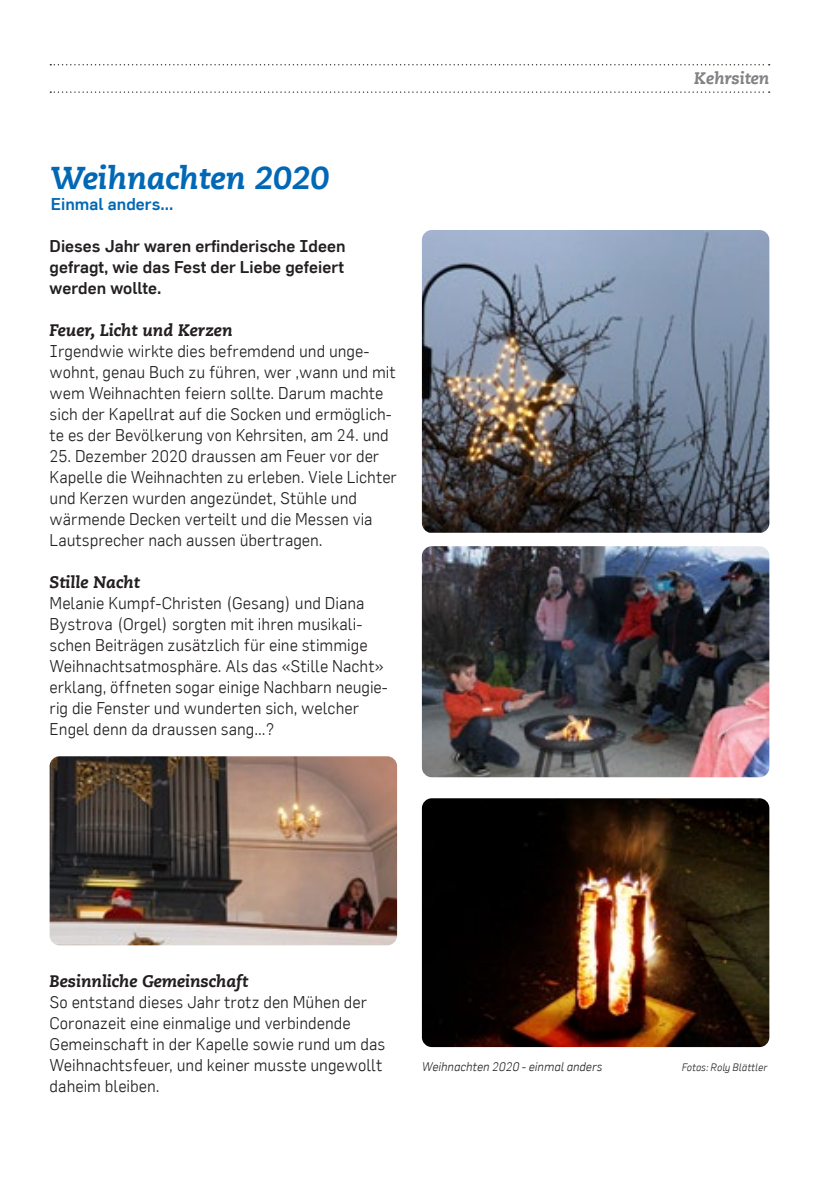
<style>
.page{position:relative;width:819px;height:1191px;background:#fff}
.page>*{position:absolute;margin:0;border:0;box-sizing:border-box;transform-origin:0 0}
.t1{font:italic 800 31.5px "Caecilia LT";color:#0168b5}
.t2{font:300 16.62px/21px "Flama";color:#231f20}
.t3{font:500 16.62px/21px "Flama";color:#231f20;text-align:justify}
.t4{font:italic 800 16.62px "Caecilia LT";color:#231f20}
.t5{font:500 16.62px "Flama";color:#0168b5}
.t6{font:italic 800 16.62px "Caecilia LT";color:#808285}
.t7{font:italic 300 12.25px "Flama";color:#231f20}
.t8{font:italic 300 10.5px "Flama";color:#231f20}
</style>
<div class="page">
<svg style="left:50px;top:64px;width:719px;height:1px"></svg>
<svg style="left:50px;top:91px;width:719px;height:2px"></svg>
<img style="left:422px;top:230px;width:347px;height:303px">
<img style="left:50px;top:756px;width:347px;height:189px">
<img style="left:422px;top:798px;width:347px;height:249px">
<img style="left:422px;top:546px;width:347px;height:231px">
<h1 class="t1" style="left:51px;top:159px;width:280px">Weihnachten 2020</h1>
<p class="t5" style="left:51px;top:194px;width:124px">Einmal anders...</p>
<p class="t3" style="left:50px;top:235px;width:297px">Dieses Jahr waren erfinderische Ideen gefragt, wie das Fest der Liebe gefeiert werden wollte.</p>
<p class="t4" style="left:50px;top:320px;width:184px">Feuer, Licht und Kerzen</p>
<p class="t2" style="left:50px;top:340px;width:348px">Irgendwie wirkte dies befremdend und unge&shy;wohnt, genau Buch zu führen, wer ,wann und mit wem Weihnachten feiern sollte. Darum machte sich der Kapellrat auf die Socken und ermöglich&shy;te es der Bevölkerung von Kehrsiten, am 24. und</p>
<p class="t2" style="left:50px;top:445px;width:349px">25. Dezember 2020 draussen am Feuer vor der Kapelle die Weihnachten zu erleben. Viele Lichter und Kerzen wurden angezündet, Stühle und wärmende Decken verteilt und die Messen via Lautsprecher nach aussen übertragen.</p>
<p class="t4" style="left:50px;top:572px;width:92px">Stille Nacht</p>
<p class="t2" style="left:50px;top:592px;width:340px">Melanie Kumpf-Christen (Gesang) und Diana Bystrova (Orgel) sorgten mit ihren musikali&shy;schen Beiträgen zusätzlich für eine stimmige Weihnachtsatmosphäre. Als das «Stille Nacht» erklang, öffneten sogar einige Nachbarn neugie&shy;rig die Fenster und wunderten sich, welcher Engel denn da draussen sang...?</p>
<p class="t6" style="left:694px;top:68px;width:77px">Kehrsiten</p>
<p class="t4" style="left:50px;top:971px;width:200px">Besinnliche Gemeinschaft</p>
<p class="t2" style="left:50px;top:991px;width:337px">So entstand dieses Jahr trotz den Mühen der Coronazeit eine einmalige und verbindende Gemeinschaft in der Kapelle sowie rund um das Weihnachtsfeuer, und keiner musste ungewollt daheim bleiben.</p>
<p class="t7" style="left:422px;top:1059px;width:182px">Weihnachten 2020 - einmal anders</p>
<p class="t8" style="left:681px;top:1061px;width:87px">Fotos: Roly Blättler</p>
</div>
